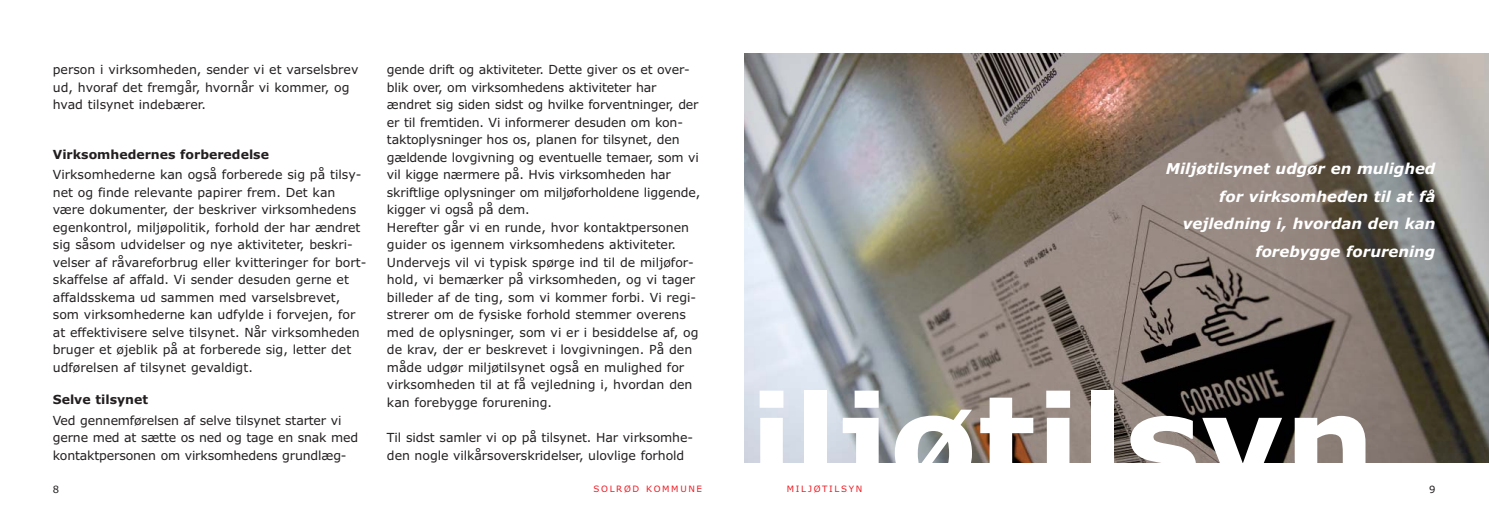
<style>
.page{position:relative;width:1489px;height:532px;background:#fff}
.page>*{position:absolute;margin:0;border:0;box-sizing:border-box;transform-origin:0 0}
.t1{font:700 128.5px "Verdana";color:#fff}
.t2{font:italic 700 15px/27.5px "Verdana";color:#fff;text-align:right}
.t3{font:12.5px/17.5px "Verdana";color:#231f20}
.t4{font:700 12.5px "Verdana";color:#231f20}
.t5{font:10px "Verdana";color:#231f20}
.t6{font:8.75px "Verdana";letter-spacing:.19em;color:#ed1c24}
</style>
<div class="page">
<img style="left:744px;top:53px;width:744px;height:409px">
<p class="t3" style="left:387px;top:62px;width:315px">gende drift og aktiviteter. Dette giver os et over&shy;blik over, om virksomhedens aktiviteter har ændret sig siden sidst og hvilke forventninger, der er til fremtiden. Vi informerer desuden om kon&shy;taktoplysninger hos os, planen for tilsynet, den gældende lovgivning og eventuelle temaer, som vi vil kigge nærmere på. Hvis virksomheden har skriftlige oplysninger om miljøforholdene liggende, kigger vi også på dem.<br>Herefter går vi en runde, hvor kontaktpersonen guider os igennem virksomhedens aktiviteter.<br>Undervejs vil vi typisk spørge ind til de miljøfor&shy;hold, vi bemærker på virksomheden, og vi tager billeder af de ting, som vi kommer forbi. Vi regi&shy;strerer om de fysiske forhold stemmer overens med de oplysninger, som vi er i besiddelse af, og de krav, der er beskrevet i lovgivningen. På den måde udgør miljøtilsynet også en mulighed for virksomheden til at få vejledning i, hvordan den kan forebygge forurening.</p>
<p class="t3" style="left:387px;top:429px;width:308px">Til sidst samler vi op på tilsynet. Har virksomhe&shy;den nogle vilkårsoverskridelser, ulovlige forhold</p>
<p class="t3" style="left:53px;top:62px;width:307px">person i virksomheden, sender vi et varselsbrev ud, hvoraf det fremgår, hvornår vi kommer, og hvad tilsynet indebærer.</p>
<p class="t4" style="left:53px;top:149px;width:218px">Virksomhedernes forberedelse</p>
<p class="t3" style="left:53px;top:167px;width:315px">Virksomhederne kan også forberede sig på tilsy&shy;net og finde relevante papirer frem. Det kan være dokumenter, der beskriver virksomhedens egenkontrol, miljøpolitik, forhold der har ændret sig såsom udvidelser og nye aktiviteter, beskri&shy;velser af råvareforbrug eller kvitteringer for bort&shy;skaffelse af affald. Vi sender desuden gerne et affaldsskema ud sammen med varselsbrevet, som virksomhederne kan udfylde i forvejen, for at effektivisere selve tilsynet. Når virksomheden bruger et øjeblik på at forberede sig, letter det udførelsen af tilsynet gevaldigt.</p>
<p class="t4" style="left:53px;top:394px;width:97px">Selve tilsynet</p>
<p class="t3" style="left:53px;top:412px;width:307px">Ved gennemførelsen af selve tilsynet starter vi gerne med at sætte os ned og tage en snak med kontaktpersonen om virksomhedens grundlæg-</p>
<p class="t2" style="left:1165px;top:156px;width:271px">Miljøtilsynet udgør en mulighed for virksomheden til at få vejledning i, hvordan den kan forebygge forurening</p>
<h1 class="t1" style="left:613px;top:390px;width:763px">miljøtilsyn</h1>
<p class="t6" style="left:593px;top:485px;width:110px">SOLRØD KOMMUNE</p>
<p class="t6" style="left:786px;top:485px;width:77px">MILJØTILSYN</p>
<p class="t5" style="left:53px;top:485px;width:8px">8</p>
<p class="t5" style="left:1428px;top:485px;width:8px">9</p>
</div>
